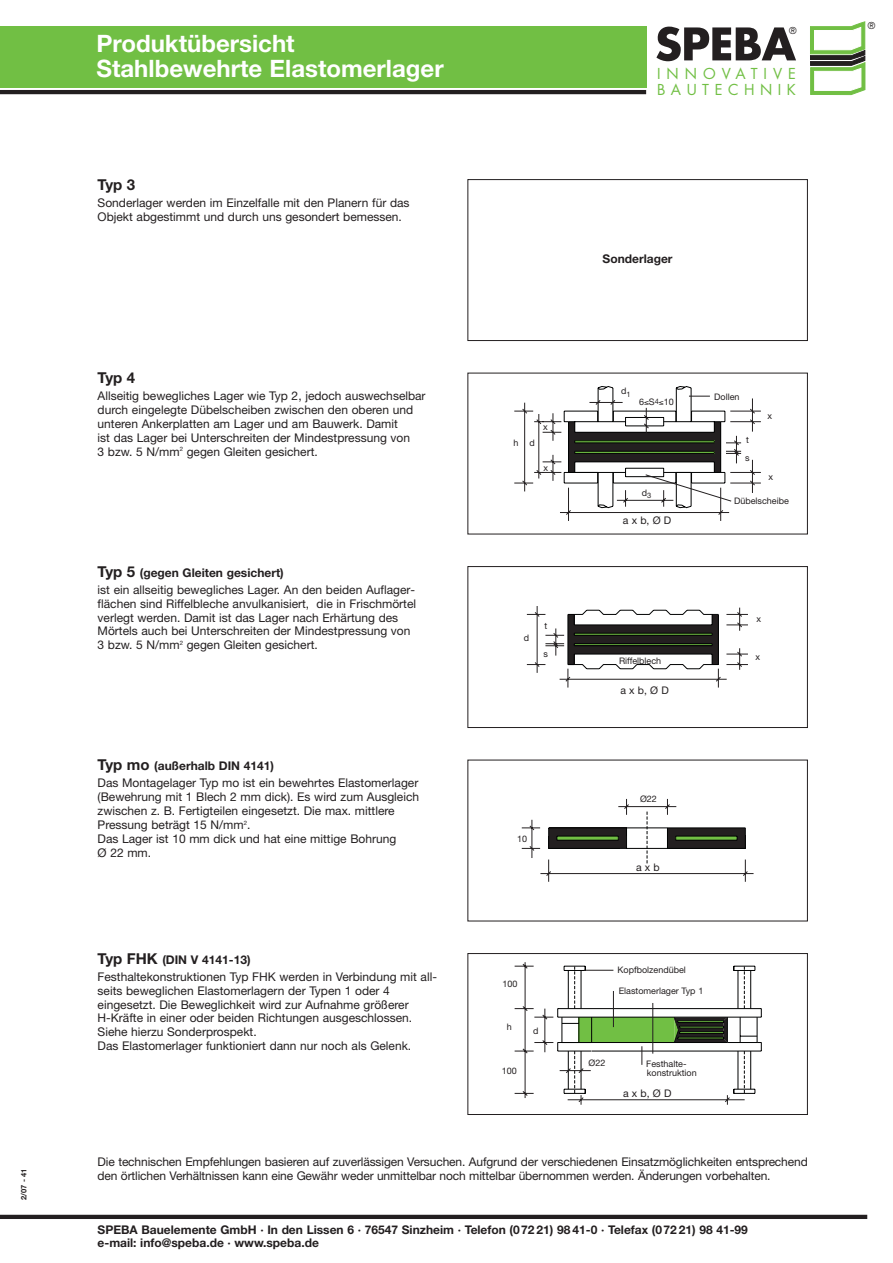
<style>
.page{position:relative;width:893px;height:1263px;background:#fff}
.page>*{position:absolute;margin:0;border:0;box-sizing:border-box;transform-origin:0 0}
.t1{font:700 24px/25.5px "Helvetica Neue";color:#fff}
.t2{font:700 15px "Helvetica Neue";letter-spacing:-.045em;color:#231f20}
.t3{font:14.7px/16px "Futura";letter-spacing:.375em;color:#71bf44}
.t4{font:12px/13.8px "Helvetica Neue";color:#231f20}
.t5{font:700 12px/12.8px "Helvetica Neue";color:#231f20}
.t6{font:10.5px "Helvetica Neue";color:#231f20}
.t7{font:9.3px "Futura";color:#231f20}
.t8{font:9px/9px "Helvetica Neue";color:#231f20}
.t9{font:700 7.5px "Helvetica Neue";color:#231f20}
.s1{font-weight:700;font-size:15px}
.s2{font-weight:700}
.s3{font-size:7.5px}
</style>
<div class="page">
<hr style="left:0;top:1215px;width:867px;height:4px;background:#231f20">
<div style="left:0;top:26px;width:646px;height:62px;background:#71bf44"></div>
<hr style="left:0;top:90px;width:646px;height:4px;background:#231f20">
<svg style="left:656px;top:27px;width:140px;height:34px"></svg>
<svg style="left:810px;top:21px;width:56px;height:74px"></svg>
<div style="left:468px;top:179px;width:340px;height:162px;border:1px solid #231f20"></div>
<hr style="left:537px;top:606px;width:1px;height:54px;background:#231f20">
<svg style="left:527px;top:608px;width:221px;height:79px"></svg>
<div style="left:468px;top:566px;width:340px;height:162px;border:1px solid #231f20"></div>
<hr style="left:635px;top:873px;width:118px;height:1px;background:#231f20">
<svg style="left:522px;top:799px;width:226px;height:83px"></svg>
<div style="left:468px;top:953px;width:340px;height:162px;border:1px solid #231f20"></div>
<svg style="left:514px;top:962px;width:248px;height:143px"></svg>
<svg style="left:514px;top:386px;width:247px;height:135px"></svg>
<p class="t9" style="left:21px;top:1200px;width:33px;rotate:-90deg">2/07 - 41</p>
<h1 class="t1" style="left:97px;top:33px;width:349px">Produktübersicht<br>Stahlbewehrte Elastomerlager</h1>
<p class="t2" style="left:98px;top:179px;width:39px">Typ 3</p>
<p class="t4" style="left:98px;top:197px;width:313px">Sonderlager werden im Einzelfalle mit den Planern für das<br>Objekt abgestimmt und durch uns gesondert bemessen.</p>
<p class="t2" style="left:98px;top:373px;width:39px">Typ 4</p>
<p class="t4" style="left:98px;top:390px;width:330px">Allseitig bewegliches Lager wie Typ 2, jedoch auswechselbar durch eingelegte Dübelscheiben zwischen den oberen und unteren Ankerplatten am Lager und am Bauwerk. Damit<br>ist das Lager bei Unterschreiten der Mindestpressung von<br>3 bzw. 5 N/mm<sup>2</sup> gegen Gleiten gesichert.</p>
<p class="t4" style="left:98px;top:565px;width:319px;line-height:17px"><span class="s1">Typ 5</span> <span class="s2">(gegen Gleiten gesichert)<br></span>ist ein allseitig bewegliches Lager. An den beiden Auflager-</p>
<p class="t4" style="left:98px;top:598px;width:320px">flächen sind Riffelbleche anvulkanisiert, die in Frischmörtel verlegt werden. Damit ist das Lager nach Erhärtung des Mörtels auch bei Unterschreiten der Mindestpressung von 3 bzw. 5 N/mm<sup>2</sup> gegen Gleiten gesichert.</p>
<p class="t4" style="left:98px;top:759px;width:322px;line-height:17px"><span class="s1">Typ mo</span> <span class="s2">(außerhalb DIN 4141)<br></span>Das Montagelager Typ mo ist ein bewehrtes Elastomerlager</p>
<p class="t4" style="left:98px;top:791px;width:323px">(Bewehrung mit 1 Blech 2 mm dick). Es wird zum Ausgleich zwischen z. B. Fertigteilen eingesetzt. Die max. mittlere Pressung beträgt 15 N/mm<sup>2</sup>.<br>Das Lager ist 10 mm dick und hat eine mittige Bohrung<br>Ø 22 mm.</p>
<p class="t4" style="left:98px;top:952px;width:341px;line-height:17px"><span class="s1">Typ FHK</span> <span class="s2">(DIN V 4141-13)<br></span>Festhaltekonstruktionen Typ FHK werden in Verbindung mit all-</p>
<p class="t4" style="left:98px;top:985px;width:316px">seits beweglichen Elastomerlagern der Typen 1 oder 4 eingesetzt. Die Beweglichkeit wird zur Aufnahme größerer H-Kräfte in einer oder beiden Richtungen ausgeschlossen.<br>Siehe hierzu Sonderprospekt.<br>Das Elastomerlager funktioniert dann nur noch als Gelenk.</p>
<p class="t7" style="left:789px;top:27px;width:9px">®</p>
<p class="t3" style="left:657px;top:67px;width:141px">INNOVATIVE<br>BAUTECHNIK</p>
<p class="t5" style="left:603px;top:254px;width:71px">Sonderlager</p>
<p class="t8" style="left:513px;top:439px;width:23px">h d</p>
<p class="t8" style="left:543px;top:423px;width:6px">x</p>
<p class="t8" style="left:543px;top:464px;width:6px">x</p>
<p class="t8" style="left:524px;top:634px;width:7px">d</p>
<p class="t8" style="left:544px;top:622px;width:4px">t</p>
<p class="t8" style="left:544px;top:650px;width:6px">s</p>
<p class="t8" style="left:517px;top:835px;width:12px">10</p>
<p class="t8" style="left:502px;top:980px;width:17px">100</p>
<p class="t8" style="left:507px;top:1023px;width:7px">h</p>
<p class="t8" style="left:502px;top:1067px;width:17px">100</p>
<p class="t8" style="left:533px;top:1027px;width:7px">d</p>
<p class="t8" style="left:621px;top:387px;width:11px">d<sub>1</sub></p>
<p class="t8" style="left:639px;top:398px;width:36px">6≤S<span class="s3">4</span>≤10</p>
<p class="t8" style="left:642px;top:489px;width:11px">d<sub>3</sub></p>
<p class="t6" style="left:623px;top:517px;width:50px">a x b, Ø D</p>
<p class="t8" style="left:619px;top:657px;width:44px">Riffelblech</p>
<p class="t6" style="left:620px;top:686px;width:50px">a x b, Ø D</p>
<p class="t8" style="left:714px;top:393px;width:27px">Dollen</p>
<p class="t8" style="left:767px;top:412px;width:6px">x</p>
<p class="t8" style="left:745px;top:432px;width:6px;line-height:18px">t s</p>
<p class="t8" style="left:734px;top:497px;width:56px">Dübelscheibe</p>
<p class="t8" style="left:769px;top:473px;width:6px">x</p>
<p class="t8" style="left:756px;top:615px;width:6px">x</p>
<p class="t8" style="left:756px;top:653px;width:6px">x</p>
<p class="t8" style="left:640px;top:795px;width:18px">Ø22</p>
<p class="t6" style="left:636px;top:863px;width:25px">a x b</p>
<p class="t8" style="left:618px;top:966px;width:70px">Kopfbolzendübel</p>
<p class="t8" style="left:619px;top:987px;width:86px">Elastomerlager Typ 1</p>
<p class="t8" style="left:589px;top:1059px;width:18px">Ø22</p>
<p class="t8" style="left:646px;top:1061px;width:52px">Festhalte&shy;konstruktion</p>
<p class="t6" style="left:623px;top:1090px;width:50px">a x b, Ø D</p>
<p class="t4" style="left:98px;top:1156px;width:712px">Die technischen Empfehlungen basieren auf zuverlässigen Versuchen. Aufgrund der verschiedenen Einsatzmöglichkeiten entsprechend den örtlichen Verhältnissen kann eine Gewähr weder unmittelbar noch mittelbar übernommen werden. Änderungen vorbehalten.</p>
<p class="t5" style="left:98px;top:1224px;width:652px">SPEBA Bauelemente GmbH · In den Lissen 6 · 76547 Sinzheim · Telefon (072 21) 98 41-0 · Telefax (072 21) 98 41-99 e-mail: info@speba.de · www.speba.de</p>
<p class="t7" style="left:868px;top:21px;width:9px">®</p>
</div>
